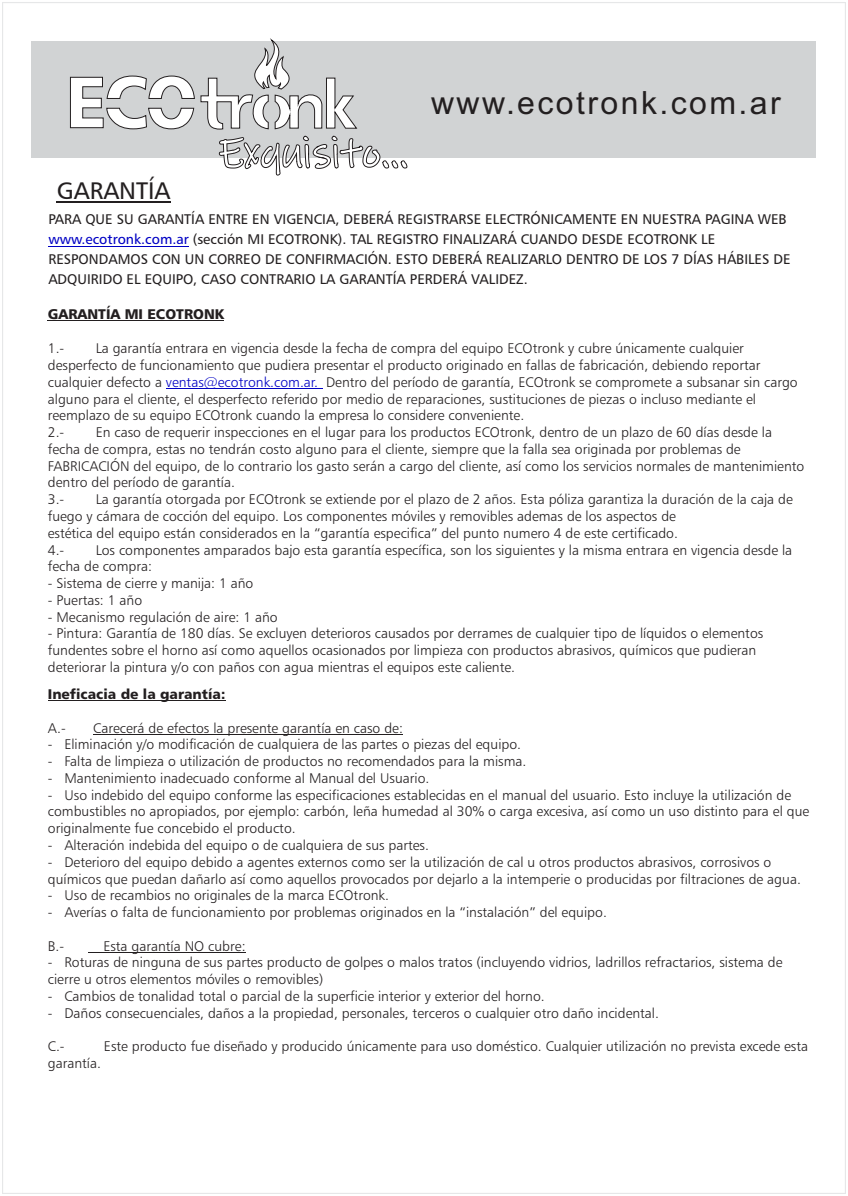
<style>
.page{position:relative;width:848px;height:1196px;background:#fff}
.page>*{position:absolute;margin:0;border:0;box-sizing:border-box;transform-origin:0 0}
.t1{font:32px "Arial";letter-spacing:.075em;color:#231f20}
.t2{font:24px "Humanist 777 BT Roman B";color:#231f20}
.t3{font:14px/16.8px "Humanist 777 BT Light B";color:#231f20}
.t4{font:14px/20px "Humanist 777 BT Roman B";color:#231f20}
.t5{font:14px "Humanist 777 BT Black B";color:#231f20}
.s1{color:#0000c4}
</style>
<div class="page">
<div style="left:32px;top:41px;width:783px;height:116px;background:#d1d3d4"></div>
<svg style="left:219px;top:136px;width:188px;height:40px"></svg>
<svg style="left:70px;top:38px;width:286px;height:91px"></svg>
<hr style="left:57px;top:201px;width:91px;height:1px;background:#231f20">
<svg style="left:148px;top:201px;width:22px;height:1px"></svg>
<hr style="left:48px;top:246px;width:141px;height:1px;background:#0000c4">
<hr style="left:48px;top:320px;width:58px;height:1px;background:#231f20">
<hr style="left:110px;top:320px;width:114px;height:1px;background:#231f20">
<hr style="left:166px;top:388px;width:156px;height:1px;background:#0000c4">
<hr style="left:48px;top:700px;width:177px;height:1px;background:#231f20">
<hr style="left:93px;top:734px;width:309px;height:1px;background:#231f20">
<hr style="left:88px;top:952px;width:157px;height:1px;background:#231f20">
<h1 class="t1" style="left:431px;top:91px;width:351px">www.ecotronk.com.ar</h1>
<h2 class="t2" style="left:57px;top:181px;width:115px">GARANTÍA</h2>
<p class="t4" style="left:48px;top:211px;width:743px">PARA QUE SU GARANTÍA ENTRE EN VIGENCIA, DEBERÁ REGISTRARSE ELECTRÓNICAMENTE EN NUESTRA PAGINA WEB <span class="s1">www.ecotronk.com.ar</span> (sección MI ECOTRONK). TAL REGISTRO FINALIZARÁ CUANDO DESDE ECOTRONK LE RESPONDAMOS CON UN CORREO DE CONFIRMACIÓN. ESTO DEBERÁ REALIZARLO DENTRO DE LOS 7 DÍAS HÁBILES DE ADQUIRIDO EL EQUIPO, CASO CONTRARIO LA GARANTÍA PERDERÁ VALIDEZ.</p>
<p class="t5" style="left:48px;top:309px;width:178px">GARANTÍA MI ECOTRONK</p>
<p class="t3" style="left:48px;top:341px;width:18px">1.-</p>
<p class="t3" style="left:48px;top:341px;width:750px;text-indent:48px">La garantía entrara en vigencia desde la fecha de compra del equipo ECOtronk y cubre únicamente cualquier desperfecto de funcionamiento que pudiera presentar el producto originado en fallas de fabricación, debiendo reportar cualquier defecto a <span class="s1">ventas@ecotronk.com.ar.</span> Dentro del período de garantía, ECOtronk se compromete a subsanar sin cargo alguno para el cliente, el desperfecto referido por medio de reparaciones, sustituciones de piezas o incluso mediante el reemplazo de su equipo ECOtronk cuando la empresa lo considere conveniente.<br>2.-</p>
<p class="t3" style="left:48px;top:425px;width:757px;text-indent:48px">En caso de requerir inspecciones en el lugar para los productos ECOtronk, dentro de un plazo de 60 días desde la fecha de compra, estas no tendrán costo alguno para el cliente, siempre que la falla sea originada por problemas de FABRICACIÓN del equipo, de lo contrario los gasto serán a cargo del cliente, así como los servicios normales de mantenimiento dentro del período de garantía.<br>3.-</p>
<p class="t3" style="left:48px;top:492px;width:746px;text-indent:48px">La garantía otorgada por ECOtronk se extiende por el plazo de 2 años. Esta póliza garantiza la duración de la caja de fuego y cámara de cocción del equipo. Los componentes móviles y removibles ademas de los aspectos de<br>estética del equipo están considerados en la “garantía especifica” del punto numero 4 de este certificado.<br>4.-</p>
<p class="t3" style="left:48px;top:542px;width:745px;text-indent:48px">Los componentes amparados bajo esta garantía específica, son los siguientes y la misma entrara en vigencia desde la fecha de compra:</p>
<p class="t3" style="left:48px;top:576px;width:207px">- Sistema de cierre y manija: 1 año</p>
<p class="t3" style="left:48px;top:593px;width:96px">- Puertas: 1 año</p>
<p class="t3" style="left:48px;top:609px;width:231px">- Mecanismo regulación de aire: 1 año</p>
<p class="t3" style="left:48px;top:626px;width:716px">- Pintura: Garantía de 180 días. Se excluyen deterioros causados por derrames de cualquier tipo de líquidos o elementos fundentes sobre el horno así como aquellos ocasionados por limpieza con productos abrasivos, químicos que pudieran deteriorar la pintura y/o con paños con agua mientras el equipos este caliente.</p>
<p class="t5" style="left:48px;top:688px;width:179px">Ineficacia de la garantía:</p>
<p class="t3" style="left:48px;top:720px;width:19px">A.-</p>
<p class="t3" style="left:93px;top:720px;width:311px">Carecerá de efectos la presente garantía en caso de:</p>
<p class="t3" style="left:48px;top:737px;width:474px">- Eliminación y/o modificación de cualquiera de las partes o piezas del equipo.</p>
<p class="t3" style="left:48px;top:754px;width:480px">- Falta de limpieza o utilización de productos no recomendados para la misma.</p>
<p class="t3" style="left:48px;top:771px;width:383px">- Mantenimiento inadecuado conforme al Manual del Usuario.</p>
<p class="t3" style="left:48px;top:787px;width:762px">- Uso indebido del equipo conforme las especificaciones establecidas en el manual del usuario. Esto incluye la utilización de combustibles no apropiados, por ejemplo: carbón, leña humedad al 30% o carga excesiva, así como un uso distinto para el que originalmente fue concebido el producto.</p>
<p class="t3" style="left:48px;top:838px;width:382px">- Alteración indebida del equipo o de cualquiera de sus partes.</p>
<p class="t3" style="left:48px;top:854px;width:754px">- Deterioro del equipo debido a agentes externos como ser la utilización de cal u otros productos abrasivos, corrosivos o químicos que puedan dañarlo así como aquellos provocados por dejarlo a la intemperie o producidas por filtraciones de agua.</p>
<p class="t3" style="left:48px;top:888px;width:342px">- Uso de recambios no originales de la marca ECOtronk.</p>
<p class="t3" style="left:48px;top:905px;width:560px">- Averías o falta de funcionamiento por problemas originados en la “instalación” del equipo.</p>
<p class="t3" style="left:48px;top:938px;width:18px">B.-</p>
<p class="t3" style="left:103px;top:938px;width:144px">Esta garantía NO cubre:</p>
<p class="t3" style="left:48px;top:955px;width:735px">- Roturas de ninguna de sus partes producto de golpes o malos tratos (incluyendo vidrios, ladrillos refractarios, sistema de cierre u otros elementos móviles o removibles)</p>
<p class="t3" style="left:48px;top:989px;width:498px">- Cambios de tonalidad total o parcial de la superficie interior y exterior del horno.</p>
<p class="t3" style="left:48px;top:1005px;width:612px">- Daños consecuenciales, daños a la propiedad, personales, terceros o cualquier otro daño incidental.</p>
<p class="t3" style="left:48px;top:1039px;width:18px">C.-</p>
<p class="t3" style="left:104px;top:1039px;width:705px">Este producto fue diseñado y producido únicamente para uso doméstico. Cualquier utilización no prevista excede esta</p>
<p class="t3" style="left:48px;top:1056px;width:55px">garantía.</p>
</div>
